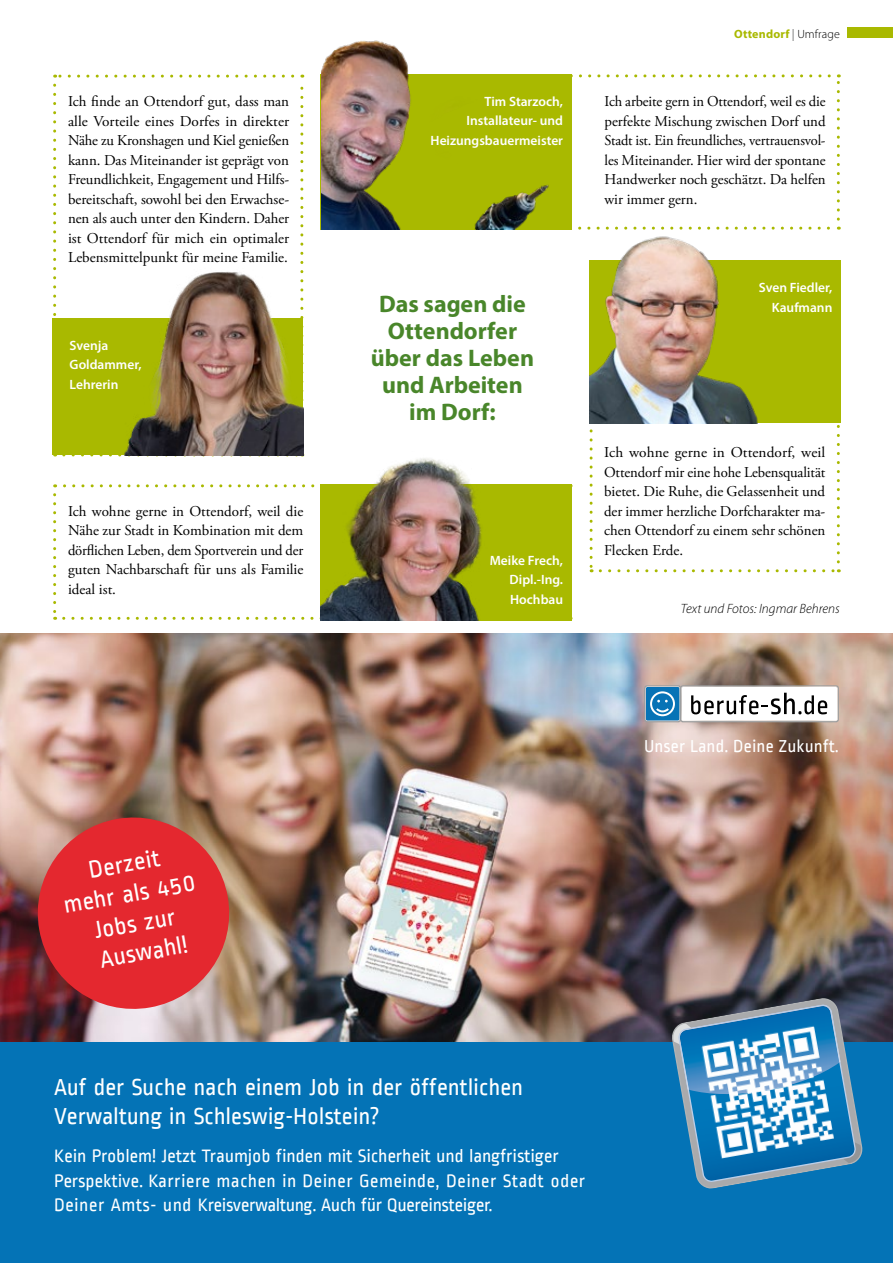
<style>
.page{position:relative;width:893px;height:1263px;background:#fff}
.page>*{position:absolute;margin:0;border:0;box-sizing:border-box;transform-origin:0 0}
.t1{font:25.2px/30px "Ropa Sans";color:#fff;text-align:center}
.t2{font:24.3px/29.7px "Ropa Sans";letter-spacing:-.01em;color:#fff}
.t3{font:700 24px/27px "Myriad Pro";color:#49862a;text-align:center}
.t4{font:18.9px/24.3px "Ropa Sans";letter-spacing:-.01em;color:#fff}
.t5{font:18.15px "Ropa Sans";color:#fff}
.t6{font:15px/19.5px "Adobe Garamond Pro";color:#000;text-align:justify}
.t7{font:600 13.5px/19.5px "Myriad Pro";color:#fff;text-align:right}
.t8{font:italic 300 13.5px "Myriad Pro";color:#000}
.t9{font:700 12px "Myriad Pro";letter-spacing:.015em;color:#a9b900}
.s1{font-weight:400;color:#707172}
.s2{font-weight:300;color:#000}
</style>
<div class="page">
<div style="left:847px;top:28px;width:46px;height:10px;background:#a9b900"></div>
<svg style="left:590px;top:423px;width:3px;height:149px"></svg>
<svg style="left:600px;top:569px;width:239px;height:3px"></svg>
<svg style="left:837px;top:425px;width:3px;height:137px"></svg>
<svg style="left:578px;top:227px;width:261px;height:3px"></svg>
<svg style="left:837px;top:74px;width:3px;height:145px"></svg>
<svg style="left:553px;top:74px;width:276px;height:3px"></svg>
<svg style="left:53px;top:495px;width:3px;height:125px"></svg>
<svg style="left:64px;top:617px;width:256px;height:3px"></svg>
<svg style="left:55px;top:484px;width:260px;height:3px"></svg>
<svg style="left:53px;top:85px;width:3px;height:371px"></svg>
<svg style="left:64px;top:455px;width:239px;height:1px"></svg>
<svg style="left:300px;top:75px;width:3px;height:180px"></svg>
<svg style="left:55px;top:75px;width:238px;height:3px"></svg>
<div style="left:590px;top:261px;width:251px;height:162px;background:#a9b900"></div>
<img style="left:590px;top:236px;width:169px;height:187px">
<div style="left:320px;top:75px;width:252px;height:155px;background:#a9b900"></div>
<img style="left:321px;top:40px;width:232px;height:190px">
<div style="left:320px;top:484px;width:252px;height:137px;background:#a9b900"></div>
<img style="left:320px;top:458px;width:162px;height:163px">
<div style="left:53px;top:318px;width:250px;height:137px;background:#a9b900"></div>
<img style="left:124px;top:261px;width:180px;height:194px">
<img style="left:0;top:633px;width:893px;height:409px">
<div style="left:0;top:1042px;width:893px;height:221px;background:#0473b6"></div>
<svg style="left:644px;top:685px;width:195px;height:37px"></svg>
<svg style="left:671px;top:997px;width:193px;height:192px"></svg>
<img style="left:681px;top:1005px;width:176px;height:176px">
<svg style="left:30px;top:810px;width:207px;height:206px;background:#cd4343"></svg>
<p class="t6" style="left:68px;top:92px;width:223px">Ich finde an Ottendorf gut, dass man alle Vorteile eines Dorfes in direkter Nähe zu Kronshagen und Kiel genießen kann. Das Miteinander ist geprägt von Freundlichkeit, Engagement und Hilfs&shy;bereitschaft, sowohl bei den Erwachse&shy;nen als auch unter den Kindern. Daher ist Ottendorf für mich ein optimaler Lebensmittelpunkt für meine Familie.</p>
<p class="t7" style="left:70px;top:335px;width:73px;text-align:left">Svenja<br>Goldammer,<br>Lehrerin</p>
<p class="t6" style="left:68px;top:502px;width:237px">Ich wohne gerne in Ottendorf, weil die Nähe zur Stadt in Kombination mit dem dörflichen Leben, dem Sportverein und der guten Nachbarschaft für uns als Familie ideal ist.</p>
<p class="t7" style="left:431px;top:91px;width:134px">Tim Starzoch,<br>Installateur- und<br>Heizungsbauermeister</p>
<h3 class="t3" style="left:371px;top:289px;width:165px">Das sagen die<br>Ottendorfer über das Leben und Arbeiten im Dorf:</h3>
<p class="t7" style="left:510px;top:550px;width:55px;text-align:justify;text-indent:-20px">Meike Frech, Dipl.-Ing.<br>Hochbau</p>
<p class="t9" style="left:734px;top:26px;width:107px">Ottendorf <span class="s1">|</span> <span class="s2">Umfrage</span></p>
<p class="t6" style="left:604px;top:92px;width:223px">Ich arbeite gern in Ottendorf, weil es die perfekte Mischung zwischen Dorf und Stadt ist. Ein freundliches, vertrauensvol&shy;les Miteinander. Hier wird der spontane Handwerker noch geschätzt. Da helfen wir immer gern.</p>
<p class="t7" style="left:759px;top:277px;width:75px">Sven Fiedler,<br>Kaufmann</p>
<p class="t6" style="left:604px;top:443px;width:223px">Ich wohne gerne in Ottendorf, weil Ottendorf mir eine hohe Lebensqualität bietet. Die Ruhe, die Gelassenheit und der immer herzliche Dorfcharakter ma&shy;chen Ottendorf zu einem sehr schönen Flecken Erde.</p>
<p class="t8" style="left:681px;top:601px;width:161px">Text und Fotos: Ingmar Behrens</p>
<h1 class="t1" style="left:56px;top:861px;width:135px;rotate:-10deg">Derzeit<br>mehr als 450<br>Jobs zur<br>Auswahl!</h1>
<h2 class="t2" style="left:54px;top:1072px;width:471px">Auf der Suche nach einem Job in der öffentlichen<br>Verwaltung in Schleswig-Holstein?</h2>
<p class="t4" style="left:54px;top:1144px;width:533px">Kein Problem! Jetzt Traumjob finden mit Sicherheit und langfristiger<br>Perspektive. Karriere machen in Deiner Gemeinde, Deiner Stadt oder<br>Deiner Amts- und Kreisverwaltung. Auch für Quereinsteiger.</p>
<p class="t5" style="left:644px;top:736px;width:196px">Unser Land. Deine Zukunft.</p>
</div>
